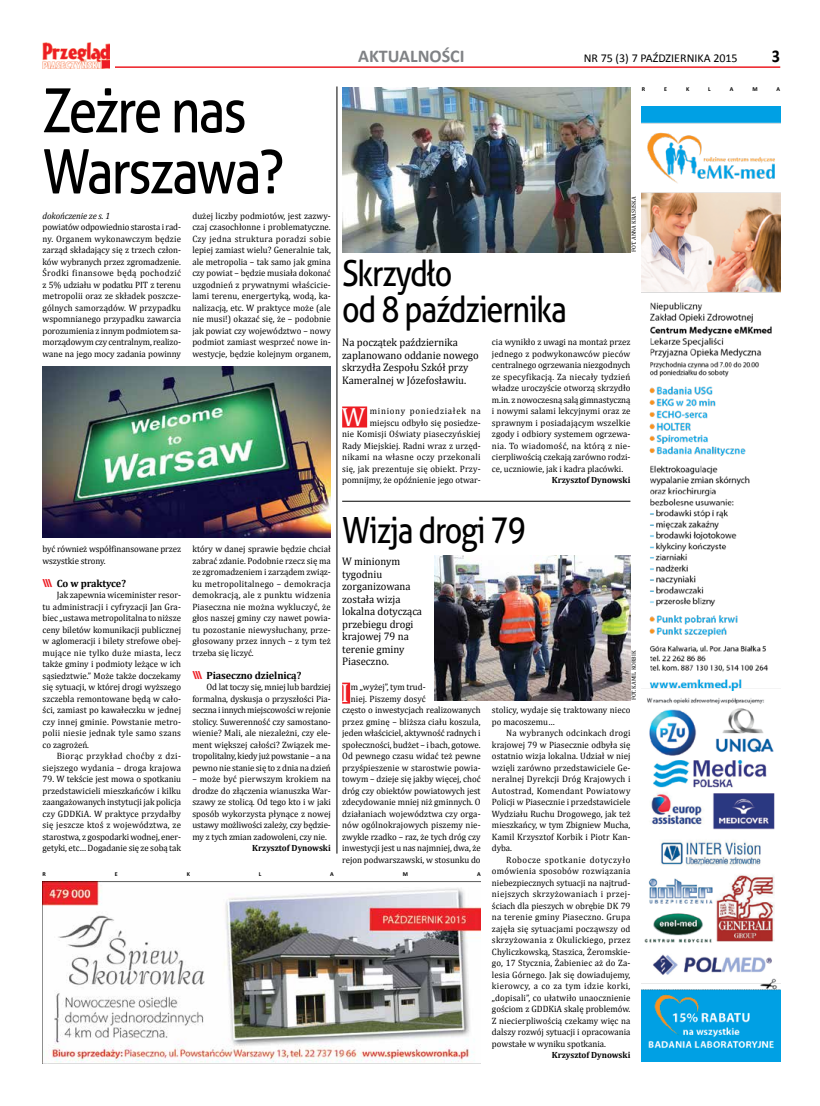
<style>
.page{position:relative;width:820px;height:1106px;background:#fff}
.page>*{position:absolute;margin:0;border:0;box-sizing:border-box;transform-origin:0 0}
.t1{font:61px/61px "Aller";letter-spacing:-.045em;color:#000;scale:.85 1}
.t2{font:36px/36px "Aller";letter-spacing:-.04em;color:#000;scale:.85 1}
.t3{font:26.5px "Cambria";color:#fff;scale:.96 1}
.t4{font:700 18px "Calibri";color:#808285}
.t5{font:700 18px "Calibri";color:#000;scale:.9 1}
.t6{font:12px "Calibri";color:#000}
.t7{font:11px/12.5px "Cambria";color:#000;scale:.96 1}
.t8{font:700 10.5px "Cambria";letter-spacing:-.01em;color:#000}
.t9{font:9.2px/11.5px "Cambria";color:#000;text-align:justify;scale:.96 1}
.t10{font:9.2px/11.5px "Cambria";letter-spacing:.02em;color:#000;text-align:right;scale:.96 1}
.t11{font:9.2px/11.5px "Cambria";letter-spacing:.025em;color:#000;text-align:right;scale:.96 1}
.t12{font:italic 9.2px "Cambria";letter-spacing:-.01em;color:#000;scale:.96 1}
.t13{font:700 9px "Cambria";color:#000;scale:.96 1}
.t14{font:6px "Cambria";letter-spacing:-.005em;color:#000;scale:.96 1}
.t15{font:700 6px "Calibri";color:#000}
.s1{font-family:"Aller";font-size:11px;color:#ed1d24}
</style>
<div class="page">
<hr style="left:43px;top:66px;width:737px;height:2px;background:#ed1d24">
<div style="left:43px;top:42px;width:71px;height:26px;background:#fff"></div>
<img style="left:43px;top:42px;width:67px;height:26px">
<div style="left:342px;top:406px;width:25px;height:21px;background:#ed1d24"></div>
<div style="left:342px;top:682px;width:8px;height:21px;background:#ed1d24"></div>
<img style="left:641px;top:106px;width:138px;height:955px">
<img style="left:342px;top:87px;width:288px;height:166px">
<img style="left:43px;top:366px;width:288px;height:171px">
<img style="left:434px;top:556px;width:196px;height:144px">
<img style="left:43px;top:882px;width:437px;height:181px">
<hr style="left:342px;top:501px;width:288px;height:1px;background:#000">
<hr style="left:336px;top:86px;width:1px;height:767px;background:#000">
<h1 class="t1" style="left:43px;top:80px;width:286px">Zeżre nas<br>Warszawa?</h1>
<p class="t12" style="left:43px;top:209px;width:72px">dokończenie ze s. 1</p>
<p class="t9" style="left:43px;top:221px;width:146px">powiatów odpowiednio starosta i rad&shy;ny. Organem wykonawczym będzie zarząd składający się z trzech człon&shy;ków wybranych przez zgromadzenie.<br>Środki finansowe będą pochodzić z 5% udziału w podatku PIT z terenu metropolii oraz ze składek poszcze&shy;gólnych samorządów. W przypadku wspomnianego przypadku zawarcia porozumienia z innym podmiotem sa&shy;morządowym czy centralnym, realizo&shy;wane na jego mocy zadania powinny</p>
<p class="t9" style="left:192px;top:210px;width:146px">dużej liczby podmiotów, jest zazwy&shy;czaj czasochłonne i problematyczne.<br>Czy jedna struktura poradzi sobie lepiej zamiast wielu? Generalnie tak, ale metropolia – tak samo jak gmina czy powiat – będzie musiała dokonać uzgodnień z prywatnymi właścicie&shy;lami terenu, energertyką, wodą, ka&shy;nalizacją, etc. W praktyce może (ale nie musi!) okazać się, że – podobnie jak powiat czy województwo – nowy podmiot zamiast wesprzeć nowe in&shy;westycje, będzie kolejnym organem,</p>
<h3 class="t4" style="left:358px;top:45px;width:108px">AKTUALNOŚCI</h3>
<h3 class="t6" style="left:583px;top:51px;width:155px">NR 75 (3) 7 PAŹDZIERNIKA 2015</h3>
<h3 class="t5" style="left:771px;top:45px;width:11px">3</h3>
<p class="t15" style="left:641px;top:86px;width:4px">R</p>
<p class="t15" style="left:664px;top:86px;width:4px">E</p>
<p class="t15" style="left:685px;top:86px;width:5px">K</p>
<p class="t15" style="left:708px;top:86px;width:4px">L</p>
<p class="t15" style="left:729px;top:86px;width:5px">A</p>
<p class="t15" style="left:752px;top:86px;width:6px">M</p>
<p class="t15" style="left:776px;top:86px;width:5px">A</p>
<h2 class="t2" style="left:342px;top:255px;width:266px">Skrzydło<br>od 8 października</h2>
<p class="t14" style="left:630px;top:252px;width:59px;rotate:-90deg">Fot. Anna Krasuska</p>
<p class="t7" style="left:342px;top:336px;width:144px">Na początek października zaplanowano oddanie nowego skrzydła Zespołu Szkół przy<br>Kameralnej w Józefosławiu.</p>
<h3 class="t3" style="left:342px;top:401px;width:26px">W</h3>
<p class="t10" style="left:342px;top:405px;width:146px">miniony poniedziałek na miejscu odbyło się posiedze-<br>nie Komisji Oświaty piaseczyńskiej Rady Miejskiej. Radni wraz z urzęd&shy;nikami na własne oczy przekonali się, jak prezentuje się obiekt. Przy&shy;pomnijmy, że opóźnienie jego otwar-</p>
<p class="t9" style="left:492px;top:336px;width:146px">cia wynikło z uwagi na montaż przez jednego z podwykonawców pieców centralnego ogrzewania niezgodnych ze specyfikacją. Za niecały tydzień władze uroczyście otworzą skrzydło m.in. z nowoczesną salą gimnastyczną i nowymi salami lekcyjnymi oraz ze sprawnym i posiadającym wszelkie zgody i odbiory systemem ogrzewa&shy;nia. To wiadomość, na którą z nie&shy;cierpliwością czekają zarówno rodzi&shy;ce, uczniowie, jak i kadra placówki.</p>
<p class="t13" style="left:551px;top:474px;width:83px">Krzysztof Dynowski</p>
<h2 class="t2" style="left:342px;top:512px;width:218px">Wizja drogi 79</h2>
<p class="t9" style="left:43px;top:543px;width:146px">być również współfinansowane przez wszystkie strony.</p>
<p class="t8" style="left:43px;top:576px;width:85px"><span class="s1">\\\</span> Co w praktyce?</p>
<p class="t9" style="left:43px;top:589px;width:146px;text-indent:14px">Jak zapewnia wiceminister resor&shy;tu administracji i cyfryzacji Jan Gra&shy;biec „ustawa metropolitalna to niższe ceny biletów komunikacji publicznej w aglomeracji i bilety strefowe obej&shy;mujące nie tylko duże miasta, lecz także gminy i podmioty leżące w ich sąsiedztwie.” Może także doczekamy się sytuacji, w której drogi wyższego szczebla remontowane będą w cało&shy;ści, zamiast po kawałeczku w jednej czy innej gminie. Powstanie metro&shy;polii niesie jednak tyle samo szans co zagrożeń.</p>
<p class="t11" style="left:43px;top:750px;width:146px">Biorąc przykład choćby z dzi&shy;siejszego wydania – droga krajowa</p>
<p class="t9" style="left:43px;top:773px;width:146px">79. W tekście jest mowa o spotkaniu przedstawicieli mieszkańców i kilku zaangażowanych instytucji jak policja czy GDDKiA. W praktyce przydałby się jeszcze ktoś z województwa, ze starostwa, z gospodarki wodnej, ener&shy;getyki, etc… Dogadanie się ze sobą tak</p>
<p class="t9" style="left:192px;top:543px;width:146px">który w danej sprawie będzie chciał zabrać zdanie. Podobnie rzecz się ma ze zgromadzeniem i zarządem związ&shy;ku metropolitalnego – demokracja demokracją, ale z punktu widzenia Piaseczna nie można wykluczyć, że głos naszej gminy czy nawet powia&shy;tu pozostanie niewysłuchany, prze&shy;głosowany przez innych – z tym też trzeba się liczyć.</p>
<p class="t8" style="left:192px;top:668px;width:110px"><span class="s1">\\\</span> Piaseczno dzielnicą?</p>
<p class="t9" style="left:192px;top:681px;width:146px;text-indent:14px">Od lat toczy się, mniej lub bardziej formalna, dyskusja o przyszłości Pia&shy;seczna i innych miejscowości w rejonie stolicy. Suwerenność czy samostano&shy;wienie? Mali, ale niezależni, czy ele&shy;ment większej całości? Związek me&shy;tropolitalny, kiedy już powstanie – a na pewno nie stanie się to z dnia na dzień</p>
<p class="t9" style="left:192px;top:773px;width:146px">– może być pierwszym krokiem na drodze do złączenia wianuszka War&shy;szawy ze stolicą. Od tego kto i w jaki sposób wykorzysta płynące z nowej ustawy możliwości zależy, czy będzie&shy;my z tych zmian zadowoleni, czy nie.</p>
<p class="t13" style="left:252px;top:842px;width:83px">Krzysztof Dynowski</p>
<p class="t7" style="left:342px;top:555px;width:85px">W minionym tygodniu zorganizowana została wizja lokalna dotycząca przebiegu drogi krajowej 79 na terenie gminy<br>Piaseczno.</p>
<h3 class="t3" style="left:340px;top:677px;width:10px">I</h3>
<p class="t9" style="left:351px;top:681px;width:79px">m „wyżej”, tym trud-</p>
<p class="t14" style="left:630px;top:700px;width:53px;rotate:-90deg">Fot. Kamil Korbik</p>
<p class="t9" style="left:351px;top:693px;width:79px">niej. Piszemy dosyć</p>
<p class="t9" style="left:342px;top:704px;width:146px">często o inwestycjach realizowanych</p>
<p class="t9" style="left:342px;top:716px;width:146px">przez gminę – bliższa ciału koszula,</p>
<p class="t9" style="left:342px;top:727px;width:146px">jeden właściciel, aktywność radnych i</p>
<p class="t9" style="left:342px;top:739px;width:146px">społeczności, budżet – i bach, gotowe.</p>
<p class="t9" style="left:342px;top:750px;width:146px">Od pewnego czasu widać też pewne</p>
<p class="t9" style="left:342px;top:762px;width:146px">przyśpieszenie w starostwie powia-</p>
<p class="t9" style="left:342px;top:773px;width:146px">towym – dzieje się jakby więcej, choć</p>
<p class="t9" style="left:342px;top:785px;width:146px">dróg czy obiektów powiatowych jest</p>
<p class="t9" style="left:342px;top:796px;width:146px">zdecydowanie mniej niż gminnych. O</p>
<p class="t9" style="left:342px;top:808px;width:146px">działaniach województwa czy orga-</p>
<p class="t9" style="left:342px;top:819px;width:146px">nów ogólnokrajowych piszemy nie-</p>
<p class="t9" style="left:342px;top:831px;width:146px">zwykle rzadko – raz, że tych dróg czy</p>
<p class="t9" style="left:342px;top:842px;width:146px">inwestycji jest u nas najmniej, dwa, że</p>
<p class="t9" style="left:342px;top:854px;width:146px">rejon podwarszawski, w stosunku do</p>
<p class="t9" style="left:492px;top:704px;width:146px">stolicy, wydaje się traktowany nieco po macoszemu…</p>
<p class="t9" style="left:492px;top:727px;width:146px;text-indent:14px">Na wybranych odcinkach drogi krajowej 79 w Piasecznie odbyła się ostatnio wizja lokalna. Udział w niej wzięli zarówno przedstawiciele Ge&shy;neralnej Dyrekcji Dróg Krajowych i Autostrad, Komendant Powiatowy Policji w Piasecznie i przedstawiciele Wydziału Ruchu Drogowego, jak też mieszkańcy, w tym Zbigniew Mucha, Kamil Krzysztof Korbik i Piotr Kan&shy;dyba.</p>
<p class="t9" style="left:492px;top:854px;width:146px;text-indent:14px">Robocze spotkanie dotyczyło omówienia sposobów rozwiązania niebezpiecznych sytuacji na najtrud&shy;niejszych skrzyżowaniach i przej&shy;ściach dla pieszych w obrębie DK 79 na terenie gminy Piaseczno. Grupa zajęła się sytuacjami począwszy od skrzyżowania z Okulickiego, przez Chyliczkowską, Staszica, Żeromskie&shy;go, 17 Stycznia, Żabieniec aż do Za&shy;lesia Górnego. Jak się dowiadujemy, kierowcy, a co za tym idzie korki, „dopisali”, co ułatwiło unaocznienie gościom z GDDKiA skalę problemów.<br>Z niecierpliwością czekamy więc na dalszy rozwój sytuacji i opracowania powstałe w wyniku spotkania.</p>
<p class="t13" style="left:551px;top:1049px;width:83px">Krzysztof Dynowski</p>
<p class="t15" style="left:43px;top:869px;width:4px">R</p>
<p class="t15" style="left:115px;top:869px;width:4px">E</p>
<p class="t15" style="left:187px;top:869px;width:5px">K</p>
<p class="t15" style="left:259px;top:869px;width:4px">L</p>
<p class="t15" style="left:330px;top:869px;width:5px">A</p>
<p class="t15" style="left:402px;top:869px;width:6px">M</p>
<p class="t15" style="left:477px;top:869px;width:5px">A</p>
</div>
